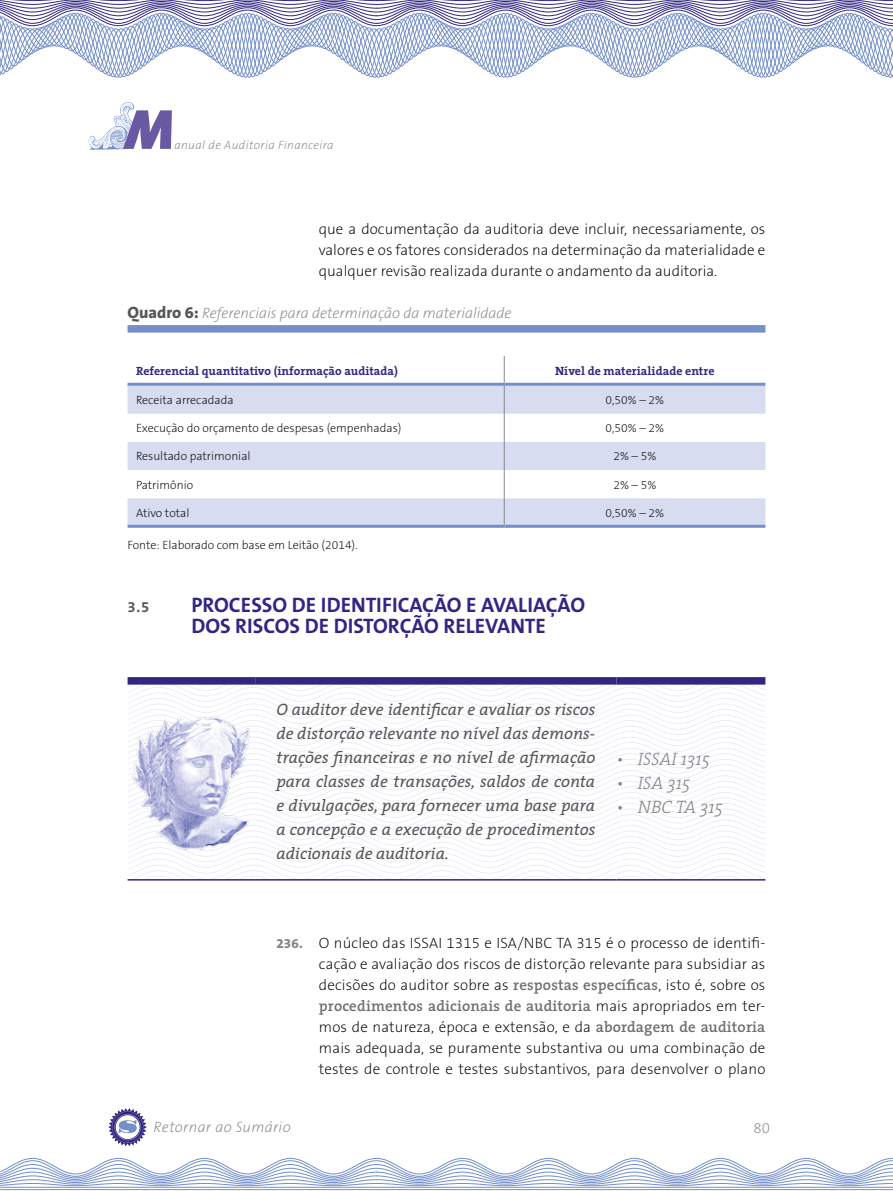
<style>
.page{position:relative;width:893px;height:1191px;background:#fff}
.page>*{position:absolute;margin:0;border:0;box-sizing:border-box;transform-origin:0 0}
.t1{font:italic 900 57px "The Sans B9";color:#6859a2}
.t2{font:700 21px/21px "The Sans B7";color:#312783}
.t3{font:italic 300 18px "The Serif";color:#878787}
.t4{font:italic 16.5px/24px "The Serif";color:#575756;text-align:justify}
.t5{font:200 15px/21px "The Sans B2";letter-spacing:.01em;color:#000;text-align:justify}
.t6{font:600 15px "The Serif";letter-spacing:.01em;color:#706f6f}
.t7{font:italic 200 15px "The Sans B2";color:#878787}
.t8{font:italic 200 15px "The Sans B2";letter-spacing:.02em;color:#878787}
.t9{font:700 15px "The Sans B7";color:#575756}
.t10{font:200 15px "The Sans B2";color:#878787}
.t11{font:200 12px "The Sans B2";color:#000}
.t12{font:700 12px "The Serif";color:#312783}
.t13{font:italic 200 12px "The Sans B2";letter-spacing:.025em;color:#878787}
.s1{font-family:"The Sans B8";font-weight:800;font-style:normal;font-size:16.5px;color:#575756}
.s2{font-family:"The Sans B8";font-weight:800;font-size:13.5px;color:#878787}
.s3{font-family:"The Serif";font-weight:600;color:#706f6f}
.s4{font-family:"The Sans B2";font-weight:200;color:#000}
</style>
<div class="page">
<svg style="left:0;top:0;width:893px;height:12px"></svg>
<hr style="left:0;top:1189px;width:893px;height:1px;background:#748fc9">
<svg style="left:0;top:1157px;width:893px;height:31px"></svg>
<svg style="left:0;top:13px;width:893px;height:62px"></svg>
<svg style="left:88px;top:102px;width:50px;height:48px"></svg>
<svg style="left:108px;top:1108px;width:39px;height:38px"></svg>
<svg style="left:128px;top:684px;width:637px;height:195px"></svg>
<div style="left:128px;top:325px;width:637px;height:7px;background:#748fc9"></div>
<div style="left:128px;top:386px;width:637px;height:139px;background:#d7dcf0"></div>
<svg style="left:128px;top:414px;width:637px;height:84px"></svg>
<svg style="left:504px;top:356px;width:1px;height:169px"></svg>
<hr style="left:128px;top:383px;width:376px;height:3px;background:#748fc9">
<hr style="left:504px;top:383px;width:261px;height:3px;background:#748fc9">
<hr style="left:128px;top:525px;width:376px;height:3px;background:#748fc9">
<hr style="left:504px;top:525px;width:261px;height:3px;background:#748fc9">
<div style="left:128px;top:677px;width:127px;height:7px;background:#312783"></div>
<div style="left:255px;top:677px;width:362px;height:7px;background:#312783"></div>
<div style="left:617px;top:677px;width:148px;height:7px;background:#312783"></div>
<hr style="left:128px;top:879px;width:127px;height:1px;background:#312783">
<hr style="left:255px;top:879px;width:362px;height:1px;background:#312783">
<hr style="left:617px;top:879px;width:148px;height:1px;background:#312783">
<img style="left:128px;top:707px;width:127px;height:149px">
<h1 class="t1" style="left:125px;top:99px;width:50px">M</h1>
<p class="t13" style="left:175px;top:139px;width:161px">anual de Auditoria Financeira</p>
<p class="t5" style="left:319px;top:219px;width:448px">que a documentação da auditoria deve incluir, necessariamente, os valores e os fatores considerados na determinação da materialidade e qualquer revisão realizada durante o andamento da auditoria.</p>
<p class="t7" style="left:128px;top:305px;width:385px"><span class="s1">Quadro 6:</span> Referenciais para determinação da materialidade</p>
<p class="t12" style="left:136px;top:360px;width:263px">Referencial quantitativo (informação auditada)</p>
<p class="t12" style="left:555px;top:360px;width:161px">Nível de materialidade entre</p>
<p class="t11" style="left:136px;top:394px;width:99px">Receita arrecadada</p>
<p class="t11" style="left:606px;top:394px;width:60px">0,50% – 2%</p>
<p class="t11" style="left:136px;top:422px;width:267px">Execução do orçamento de despesas (empenhadas)</p>
<p class="t11" style="left:606px;top:422px;width:60px">0,50% – 2%</p>
<p class="t11" style="left:136px;top:450px;width:116px">Resultado patrimonial</p>
<p class="t11" style="left:613px;top:450px;width:44px">2% – 5%</p>
<p class="t11" style="left:136px;top:478px;width:59px">Patrimônio</p>
<p class="t11" style="left:613px;top:478px;width:44px">2% – 5%</p>
<p class="t11" style="left:136px;top:506px;width:55px">Ativo total</p>
<p class="t11" style="left:606px;top:506px;width:60px">0,50% – 2%</p>
<p class="t11" style="left:128px;top:538px;width:232px">Fonte: Elaborado com base em Leitão (2014).</p>
<p class="t9" style="left:128px;top:599px;width:23px">3.5</p>
<h2 class="t2" style="left:191px;top:595px;width:395px">PROCESSO DE IDENTIFICAÇÃO E AVALIAÇÃO<br>DOS RISCOS DE DISTORÇÃO RELEVANTE</h2>
<p class="t4" style="left:276px;top:696px;width:320px">O auditor deve identificar e avaliar os riscos de distorção relevante no nível das demons&shy;trações financeiras e no nível de afirmação para classes de transações, saldos de conta e divulgações, para fornecer uma base para a concepção e a execução de procedimentos adicionais de auditoria.</p>
<p class="t3" style="left:617px;top:743px;width:95px">• ISSAI 1315</p>
<p class="t3" style="left:617px;top:767px;width:75px">• ISA 315</p>
<p class="t3" style="left:617px;top:791px;width:108px">• NBC TA 315</p>
<p class="t5" style="left:319px;top:933px;width:448px;text-indent:-43px"><span class="s2">236.</span> O núcleo das ISSAI 1315 e ISA/NBC TA 315 é o processo de identifi&shy;cação e avaliação dos riscos de distorção relevante para subsidiar as decisões do auditor sobre as <span class="s3">respostas específicas</span>, isto é, sobre os</p>
<p class="t6" style="left:319px;top:993px;width:448px">procedimentos adicionais de auditoria <span class="s4">mais apropriados em ter-</span></p>
<p class="t5" style="left:319px;top:1017px;width:448px">mos de natureza, época e extensão, e da <span class="s3">abordagem de auditoria </span>mais adequada, se puramente substantiva ou uma combinação de testes de controle e testes substantivos, para desenvolver o plano</p>
<p class="t8" style="left:154px;top:1118px;width:139px">Retornar ao Sumário</p>
<p class="t10" style="left:754px;top:1120px;width:18px">80</p>
</div>
